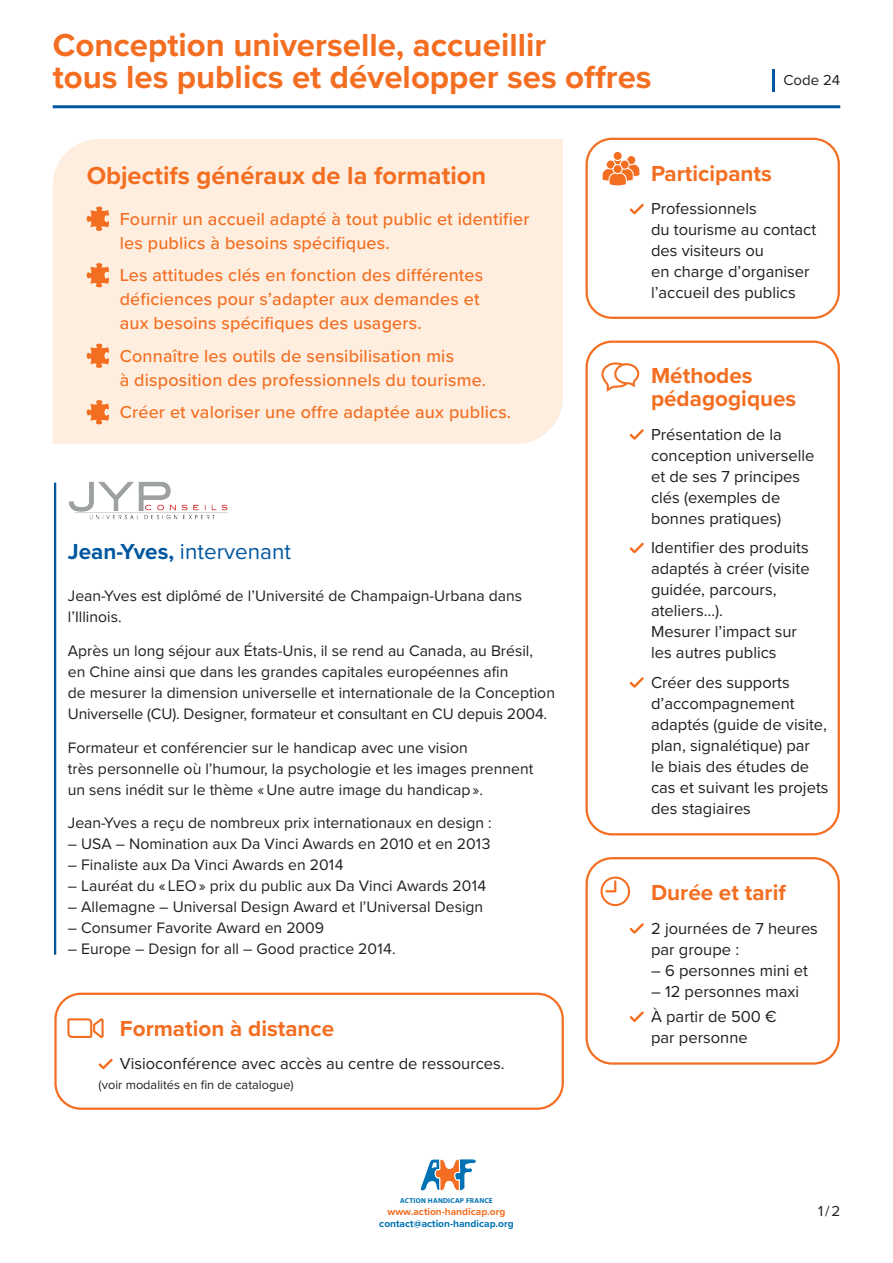
<style>
.page{position:relative;width:893px;height:1263px;background:#fff}
.page>*{position:absolute;margin:0;border:0;box-sizing:border-box;transform-origin:0 0}
.H1_-_Gros_titre{font:700 33px/31.5px "Proxima Nova";color:#f36e21}
.H3_-_Objectifs_génér{font:700 25.5px "Proxima Nova";color:#f36e21}
.H4_-_Participants{font:700 22.5px/22.5px "Proxima Nova";color:#f36e21}
.H5_-_Intervenant{font:22.5px "Proxima Nova";color:#01579f}
.P1_-_Intro_objectifs{font:500 18px/24px "Proxima Nova";letter-spacing:.01em;color:#f36e21}
.P2_-_Body_participan{font:16.5px/21px "Proxima Nova";color:#231f20}
.P1_-_Body_intervenan{font:15.75px/21px "Proxima Nova";color:#231f20}
.H2_-_Code{font:15px "Proxima Nova";color:#231f20}
.P2_-_Body_participan-2{font:12.75px "Proxima Nova";color:#231f20}
.Internet_et_mail_de{font:700 10.2px/12.3px "Proxima Nova";color:#0072b4;text-align:center}
.Logo_AHF_typo{font:700 7.2px "Myriad Pro";letter-spacing:.03em;color:#0072b4}
.s1{font-weight:700}
.s2{color:#f36e21}
</style>
<div class="page">
<div style="left:53px;top:139px;width:510px;height:305px;background:#feeee0"></div>
<hr style="left:53px;top:105px;width:787px;height:3px;background:#01579f">
<hr style="left:773px;top:69px;width:2px;height:22px;background:#01579f">
<svg style="left:87px;top:206px;width:22px;height:25px"></svg>
<svg style="left:87px;top:263px;width:22px;height:24px"></svg>
<svg style="left:87px;top:343px;width:22px;height:25px"></svg>
<svg style="left:87px;top:400px;width:22px;height:24px"></svg>
<div style="left:585px;top:138px;width:255px;height:181px;border:2px solid #f36e21;border-radius:26px"></div>
<div style="left:613px;top:151px;width:9px;height:9px;background:#f36e21;border-radius:50%"></div>
<div style="left:613px;top:151px;width:10px;height:10px;border:1px solid #fff;border-radius:50%"></div>
<div style="left:626px;top:155px;width:10px;height:10px;border:1px solid #fff;border-radius:50%"></div>
<svg style="left:602px;top:158px;width:38px;height:28px"></svg>
<div style="left:613px;top:165px;width:9px;height:9px;background:#f36e21;border-radius:50%"></div>
<div style="left:613px;top:164px;width:10px;height:10px;border:1px solid #fff;border-radius:50%"></div>
<svg style="left:630px;top:204px;width:14px;height:11px"></svg>
<div style="left:585px;top:341px;width:255px;height:494px;border:2px solid #f36e21;border-radius:26px"></div>
<svg style="left:630px;top:429px;width:14px;height:11px"></svg>
<svg style="left:630px;top:543px;width:14px;height:10px"></svg>
<svg style="left:630px;top:677px;width:14px;height:11px"></svg>
<svg style="left:601px;top:362px;width:39px;height:30px"></svg>
<div style="left:585px;top:857px;width:255px;height:208px;border:2px solid #f36e21;border-radius:26px"></div>
<svg style="left:630px;top:923px;width:14px;height:11px"></svg>
<svg style="left:630px;top:1011px;width:14px;height:11px"></svg>
<svg style="left:600px;top:876px;width:30px;height:30px"></svg>
<div style="left:603px;top:879px;width:25px;height:25px;background:#fff;border-radius:50%"></div>
<svg style="left:605px;top:880px;width:11px;height:12px"></svg>
<hr style="left:54px;top:483px;width:2px;height:472px;background:#01579f">
<img style="left:69px;top:481px;width:159px;height:39px">
<div style="left:54px;top:993px;width:510px;height:117px;border:2px solid #f36e21;border-radius:26px"></div>
<svg style="left:98px;top:1059px;width:15px;height:10px"></svg>
<svg style="left:67px;top:1018px;width:37px;height:20px"></svg>
<svg style="left:420px;top:1159px;width:57px;height:32px"></svg>
<h1 class="H1_-_Gros_titre" style="left:53px;top:29px;width:600px">Conception universelle, accueillir<br>tous les publics et développer ses offres</h1>
<h2 class="H2_-_Code" style="left:783px;top:69px;width:58px">Code 24</h2>
<h3 class="H3_-_Objectifs_génér" style="left:87px;top:156px;width:401px">Objectifs généraux de la formation</h3>
<p class="P1_-_Intro_objectifs" style="left:120px;top:206px;width:411px">Fournir un accueil adapté à tout public et identifier les publics à besoins spécifiques.</p>
<p class="P1_-_Intro_objectifs" style="left:120px;top:263px;width:365px">Les attitudes clés en fonction des différentes déficiences pour s’adapter aux demandes et aux besoins spécifiques des usagers.</p>
<p class="P1_-_Intro_objectifs" style="left:120px;top:343px;width:368px">Connaître les outils de sensibilisation mis<br>à disposition des professionnels du tourisme.</p>
<p class="P1_-_Intro_objectifs" style="left:120px;top:400px;width:393px">Créer et valoriser une offre adaptée aux publics.</p>
<h3 class="H5_-_Intervenant" style="left:68px;top:535px;width:225px"><span class="s1">Jean-Yves,</span> intervenant</h3>
<p class="P1_-_Body_intervenan" style="left:68px;top:585px;width:456px">Jean-Yves est diplômé de l’Université de Champaign-Urbana dans l’Illinois.</p>
<p class="P1_-_Body_intervenan" style="left:68px;top:639px;width:489px">Après un long séjour aux États-Unis, il se rend au Canada, au Brésil,<br>en Chine ainsi que dans les grandes capitales européennes afin<br>de mesurer la dimension universelle et internationale de la Conception Universelle (CU). Designer, formateur et consultant en CU depuis 2004.</p>
<p class="P1_-_Body_intervenan" style="left:68px;top:736px;width:467px">Formateur et conférencier sur le handicap avec une vision<br>très personnelle où l’humour, la psychologie et les images prennent un sens inédit sur le thème « Une autre image du handicap ».</p>
<p class="P1_-_Body_intervenan" style="left:68px;top:812px;width:425px">Jean-Yves a reçu de nombreux prix internationaux en design :</p>
<p class="P1_-_Body_intervenan" style="left:68px;top:833px;width:424px">– USA – Nomination aux Da Vinci Awards en 2010 et en 2013</p>
<p class="P1_-_Body_intervenan" style="left:68px;top:854px;width:277px">– Finaliste aux Da Vinci Awards en 2014</p>
<p class="P1_-_Body_intervenan" style="left:68px;top:875px;width:420px">– Lauréat du « LEO » prix du public aux Da Vinci Awards 2014</p>
<p class="P1_-_Body_intervenan" style="left:68px;top:896px;width:417px">– Allemagne – Universal Design Award et l’Universal Design</p>
<p class="P1_-_Body_intervenan" style="left:68px;top:917px;width:258px">– Consumer Favorite Award en 2009</p>
<p class="P1_-_Body_intervenan" style="left:68px;top:938px;width:329px">– Europe – Design for all – Good practice 2014.</p>
<h3 class="H4_-_Participants" style="left:120px;top:1016px;width:216px">Formation à distance</h3>
<p class="P2_-_Body_participan" style="left:120px;top:1052px;width:386px">Visioconférence avec accès au centre de ressources.</p>
<p class="P2_-_Body_participan-2" style="left:99px;top:1075px;width:197px">(voir modalités en fin de catalogue)</p>
<p class="Logo_AHF_typo" style="left:400px;top:1196px;width:94px">ACTION HANDICAP FRANCE</p>
<p class="Internet_et_mail_de" style="left:379px;top:1205px;width:136px"><span class="s2">www.action-handicap.org </span>contact@action-handicap.org</p>
<h3 class="H4_-_Participants" style="left:651px;top:161px;width:122px">Participants</h3>
<p class="P2_-_Body_participan" style="left:651px;top:198px;width:167px">Professionnels<br>du tourisme au contact des visiteurs ou<br>en charge d’organiser l’accueil des publics</p>
<h3 class="H4_-_Participants" style="left:651px;top:364px;width:147px">Méthodes pédagogiques</h3>
<p class="P2_-_Body_participan" style="left:651px;top:423px;width:165px">Présentation de la conception universelle et de ses 7 principes clés (exemples de bonnes pratiques)</p>
<p class="P2_-_Body_participan" style="left:651px;top:536px;width:160px">Identifier des produits adaptés à créer (visite guidée, parcours, ateliers…).<br>Mesurer l’impact sur les autres publics</p>
<p class="P2_-_Body_participan" style="left:651px;top:671px;width:179px">Créer des supports d’accompagnement adaptés (guide de visite, plan, signalétique) par<br>le biais des études de cas et suivant les projets des stagiaires</p>
<h3 class="H4_-_Participants" style="left:651px;top:881px;width:136px">Durée et tarif</h3>
<p class="P2_-_Body_participan" style="left:651px;top:917px;width:168px">2 journées de 7 heures par groupe :</p>
<p class="P2_-_Body_participan" style="left:651px;top:959px;width:159px">– 6 personnes mini et</p>
<p class="P2_-_Body_participan" style="left:651px;top:980px;width:150px">– 12 personnes maxi</p>
<p class="P2_-_Body_participan" style="left:651px;top:1005px;width:127px">À partir de 500 € par personne</p>
<h2 class="H2_-_Code" style="left:818px;top:1199px;width:24px">1 / 2</h2>
</div>
